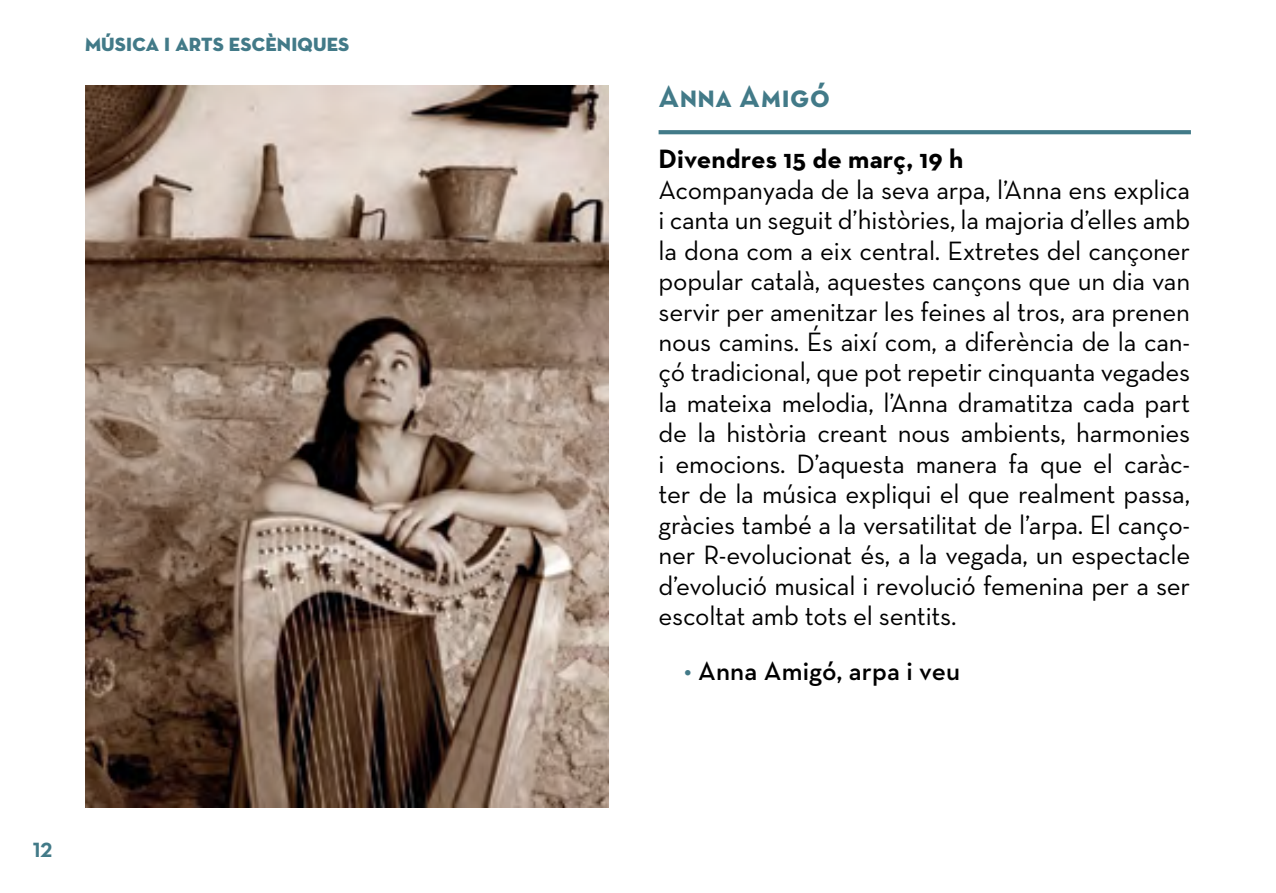
<style>
.page{position:relative;width:1276px;height:893px;background:#fff}
.page>*{position:absolute;margin:0;border:0;box-sizing:border-box;transform-origin:0 0}
.t1{font:31.5px "Neutra Text Bold SC Alt";letter-spacing:.005em;color:#427a88}
.t2{font:27px/30.6px "Neutra Text";letter-spacing:-.01em;color:#000;text-align:justify}
.t3{font:700 27px "Neutra Text";letter-spacing:.005em;color:#000}
.t4{font:600 27px "Neutra Text";letter-spacing:.005em;color:#000}
.t5{font:21px "Neutra Text Bold Alt";color:#427a88}
.t6{font:19.5px "Neutra Disp Titling";letter-spacing:.01em;color:#427a88}
.s1{color:#427a88}
</style>
<div class="page">
<svg style="left:658px;top:130px;width:533px;height:4px;fill:#427a88"></svg>
<img style="left:85px;top:85px;width:523px;height:723px">
<p class="t6" style="left:85px;top:32px;width:266px">MÚSICA I ARTS ESCÈNIQUES</p>
<p class="t5" style="left:33px;top:836px;width:21px">12</p>
<p class="t1" style="left:658px;top:77px;width:173px">Anna Amigó</p>
<p class="t3" style="left:658px;top:142px;width:306px">Divendres 15 de març, 19 h</p>
<p class="t2" style="left:658px;top:174px;width:533px">Acompanyada de la seva arpa, l’Anna ens explica i canta un seguit d’històries, la majoria d’elles amb la dona com a eix central. Extretes del cançoner popular català, aquestes cançons que un dia van servir per amenitzar les feines al tros, ara prenen nous camins. És així com, a diferència de la can&shy;çó tradicional, que pot repetir cinquanta vegades la mateixa melodia, l’Anna dramatitza cada part de la història creant nous ambients, harmonies i emocions. D’aquesta manera fa que el caràc&shy;ter de la música expliqui el que realment passa, gràcies també a la versatilitat de l’arpa. El canço&shy;ner R-evolucionat és, a la vegada, un espectacle d’evolució musical i revolució femenina per a ser escoltat amb tots el sentits.</p>
<p class="t4" style="left:684px;top:655px;width:277px"><span class="s1">•</span> Anna Amigó, arpa i veu</p>
</div>
